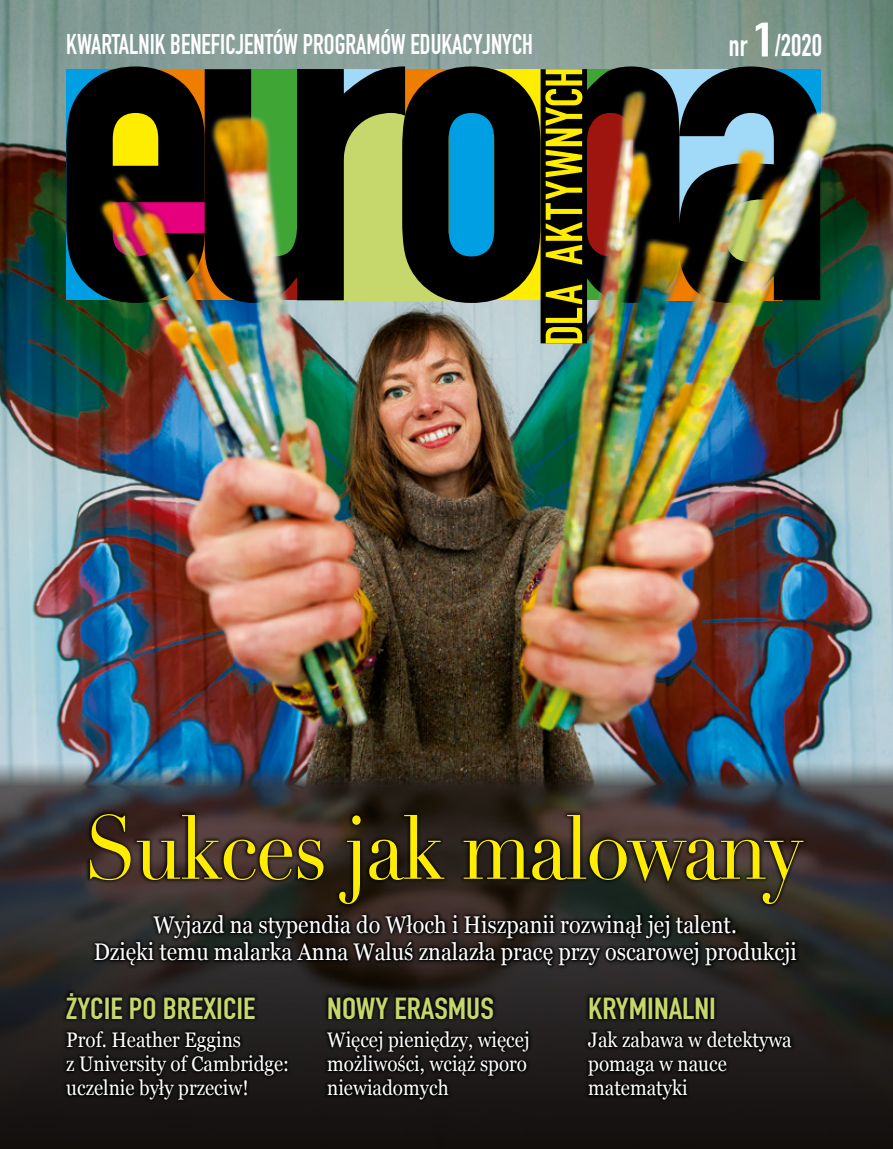
<style>
.page{position:relative;width:893px;height:1149px;background:#fff}
.page>*{position:absolute;margin:0;border:0;box-sizing:border-box;transform-origin:0 0}
.t1{font:88.5px "Didot";letter-spacing:-.03em;color:#ffed00;scale:.9 1}
.t2{font:700 30.75px "DIN Condensed";color:#fff;scale:.9 1}
.t3{font:700 30px "DIN Condensed";color:#c6d76b;scale:1.11 1}
.t4{font:700 28.05px "DIN Condensed";color:#fff;scale:.9 1}
.t5{font:24px/27px "Georgia";color:#fff;text-align:center;scale:.9 1}
.t6{font:21px/24px "Georgia";color:#fff;scale:.9 1}
.s1{font-size:47.55px}
</style>
<div class="page">
<img style="left:0;top:0;width:893px;height:1148px">
<svg style="left:91px;top:910px;width:710px;height:59px;background:#1d1a18"></svg>
<div style="left:86px;top:809px;width:722px;height:99px;background:#000;opacity:.9"></div>
<svg style="left:66px;top:66px;width:754px;height:15px;background:#495b44"></svg>
<div style="left:323px;top:992px;width:210px;height:111px;background:#000;opacity:.9"></div>
<div style="left:62px;top:987px;width:230px;height:116px;background:#000;opacity:.9"></div>
<div style="left:584px;top:992px;width:212px;height:111px;background:#000;opacity:.9"></div>
<img style="left:27px;top:81px;width:830px;height:287px">
<h3 class="t4" style="left:66px;top:26px;width:520px">KWARTALNIK BENEFICJENTÓW PROGRAMÓW EDUKACYJNYCH</h3>
<h2 class="t2" style="left:729px;top:25px;width:105px">nr <span class="s1">1</span>/2020</h2>
<h1 class="t1" style="left:84px;top:794px;width:800px">Sukces jak malowany</h1>
<p class="t5" style="left:94px;top:910px;width:783px">Wyjazd na stypendia do Włoch i Hiszpanii rozwinął jej talent.<br>Dzięki temu malarka Anna Waluś znalazła pracę przy oscarowej produkcji</p>
<h3 class="t3" style="left:66px;top:987px;width:172px">ŻYCIE PO BREXICIE</h3>
<p class="t6" style="left:66px;top:1026px;width:249px">Prof. Heather Eggins<br>z University of Cambridge: uczelnie były przeciw!</p>
<h3 class="t3" style="left:327px;top:987px;width:152px">NOWY ERASMUS</h3>
<p class="t6" style="left:327px;top:1026px;width:226px;text-align:justify">Więcej pieniędzy, więcej możliwości, wciąż sporo niewiadomych</p>
<h3 class="t3" style="left:588px;top:987px;width:117px">KRYMINALNI</h3>
<p class="t6" style="left:588px;top:1026px;width:228px">Jak zabawa w detektywa pomaga w nauce matematyki</p>
</div>
